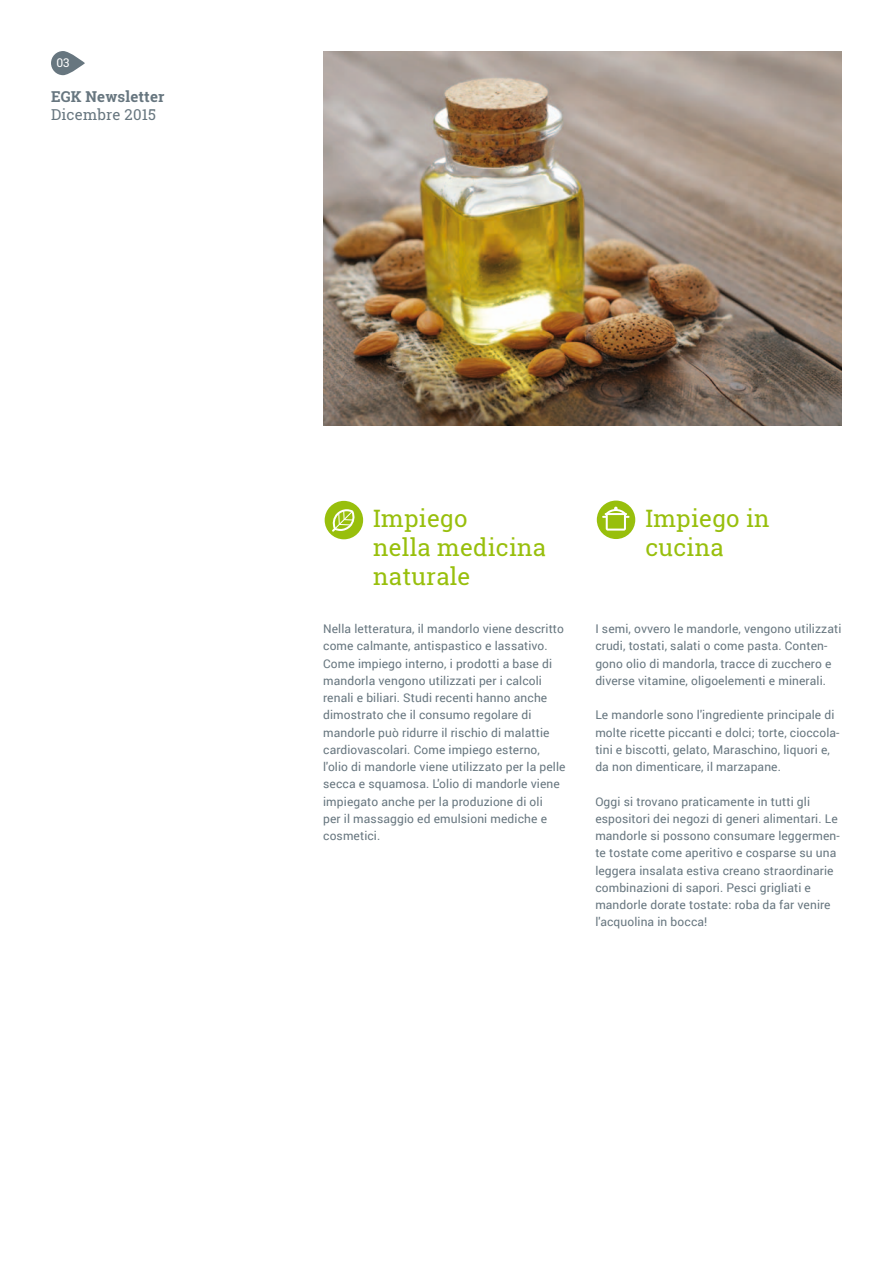
<style>
.page{position:relative;width:893px;height:1263px;background:#fff}
.page>*{position:absolute;margin:0;border:0;box-sizing:border-box;transform-origin:0 0}
.t1{font:24px/28.8px "Roboto Slab";letter-spacing:.01em;color:#98bf0c}
.t2{font:700 15px "Roboto Slab";letter-spacing:.01em;color:#67767f}
.t3{font:15px "Roboto Slab";letter-spacing:.01em;color:#67767f}
.t4{font:12px/17.2px "Roboto";letter-spacing:.01em;color:#67767f}
.t5{font:12px "Roboto Slab";color:#fff}
</style>
<div class="page">
<div style="left:325px;top:501px;width:38px;height:38px;background:#98bf0c;border-radius:50%"></div>
<svg style="left:332px;top:509px;width:23px;height:23px"></svg>
<div style="left:597px;top:501px;width:38px;height:38px;background:#98bf0c;border-radius:50%"></div>
<svg style="left:602px;top:507px;width:27px;height:24px"></svg>
<svg style="left:51px;top:51px;width:34px;height:24px"></svg>
<img style="left:323px;top:51px;width:519px;height:375px">
<p class="t5" style="left:56px;top:54px;width:15px">03</p>
<p class="t2" style="left:51px;top:86px;width:115px">EGK Newsletter</p>
<p class="t3" style="left:51px;top:104px;width:106px">Dicembre 2015</p>
<h1 class="t1" style="left:373px;top:504px;width:174px">Impiego<br>nella medicina naturale</h1>
<h1 class="t1" style="left:645px;top:504px;width:126px">Impiego in cucina</h1>
<p class="t4" style="left:323px;top:620px;width:244px">Nella letteratura, il mandorlo viene descritto come calmante, antispastico e lassativo.<br>Come impiego interno, i prodotti a base di mandorla vengono utilizzati per i calcoli renali e biliari. Studi recenti hanno anche dimostrato che il consumo regolare di mandorle può ridurre il rischio di malattie cardiovascolari. Come impiego esterno, l'olio di mandorle viene utilizzato per la pelle secca e squamosa. L'olio di mandorle viene impiegato anche per la produzione di oli<br>per il massaggio ed emulsioni mediche e cosmetici.</p>
<p class="t4" style="left:595px;top:620px;width:248px">I semi, ovvero le mandorle, vengono utilizzati crudi, tostati, salati o come pasta. Conten&shy;gono olio di mandorla, tracce di zucchero e diverse vitamine, oligoelementi e minerali.</p>
<p class="t4" style="left:595px;top:706px;width:246px">Le mandorle sono l'ingrediente principale di molte ricette piccanti e dolci; torte, cioccola&shy;tini e biscotti, gelato, Maraschino, liquori e, da non dimenticare, il marzapane.</p>
<p class="t4" style="left:595px;top:792px;width:246px">Oggi si trovano praticamente in tutti gli espositori dei negozi di generi alimentari. Le mandorle si possono consumare leggermen&shy;te tostate come aperitivo e cosparse su una leggera insalata estiva creano straordinarie combinazioni di sapori. Pesci grigliati e mandorle dorate tostate: roba da far venire l'acquolina in bocca!</p>
</div>
